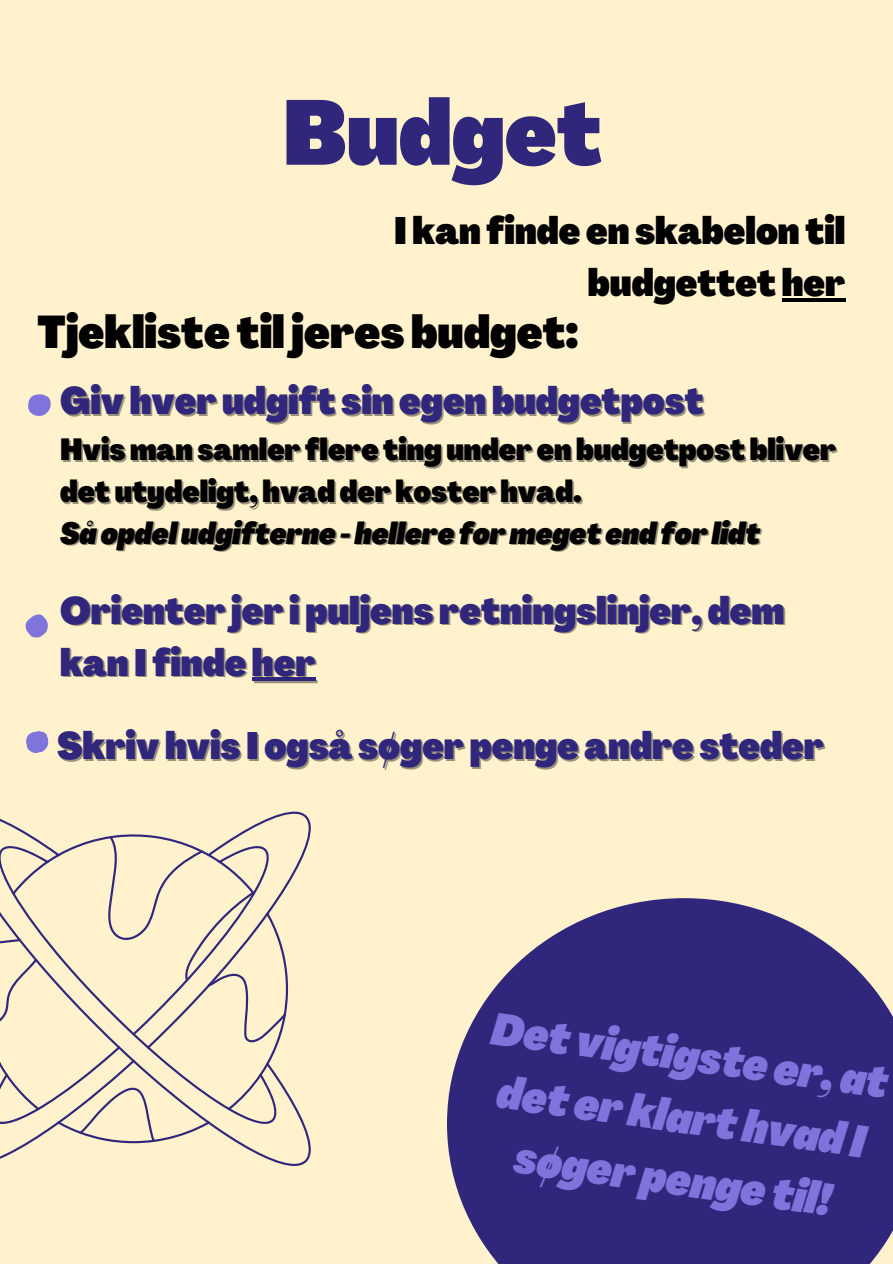
<style>
.page{position:relative;width:893px;height:1264px;background:#fff}
.page>*{position:absolute;margin:0;border:0;box-sizing:border-box;transform-origin:0 0}
.t1{font:900 condensed 90px "Agrandir";color:#30277c}
.t2{font:900 condensed 45px "Agrandir";color:#000}
.t3{font:italic 900 condensed 44.4px/62.1px "Agrandir";color:#7f74db;text-align:center}
.t4{font:900 condensed 37.5px "Agrandir";color:#30277c}
.t5{font:900 condensed 37.5px/51.8px "Agrandir";color:#000;text-align:right}
.t6{font:900 condensed 30px "Agrandir";color:#000}
.t7{font:italic 900 condensed 30px "Agrandir";color:#000}
.s1{color:rgb(0 0 0/.4)}
</style>
<div class="page">
<img style="left:0;top:0;width:892px;height:1263px">
<hr style="left:252px;top:677px;width:63px;height:4px;background:#30277c">
<h1 class="t1" style="left:283px;top:97px;width:321px">Budget</h1>
<h3 class="t5" style="left:394px;top:209px;width:452px">Ikan finde en skabelon til budgettet her</h3>
<h2 class="t2" style="left:37px;top:314px;width:543px">Tjekliste til jeres budget:</h2>
<p class="t4" style="left:60px;top:386px;width:645px">Givhver udgift sin egen budgetpost</p>
<p class="t6" style="left:60px;top:438px;width:777px">Hvis man samler flere ting under en budgetpost bliver</p>
<p class="t6" style="left:60px;top:479px;width:523px">det utydeligt, hvad derkoster hvad.</p>
<p class="t7" style="left:60px;top:521px;width:701px">Såopdeludgifterne -hellere formeget endfor lidt</p>
<h3 class="t4" style="left:60px;top:595px;width:726px">Orienter jer i puljens retningslinjer, dem</h3>
<p class="t4" style="left:60px;top:647px;width:259px">kan I finde <span class="s1">her</span></p>
<p class="t4" style="left:57px;top:731px;width:768px">Skrivhvis I ogsåsøger pengeandre steder</p>
<h2 class="t3" style="left:496px;top:1001px;width:401px;rotate:8deg">Detvigtigste er,at det erklarthvadI søgerpenge til!</h2>
</div>
